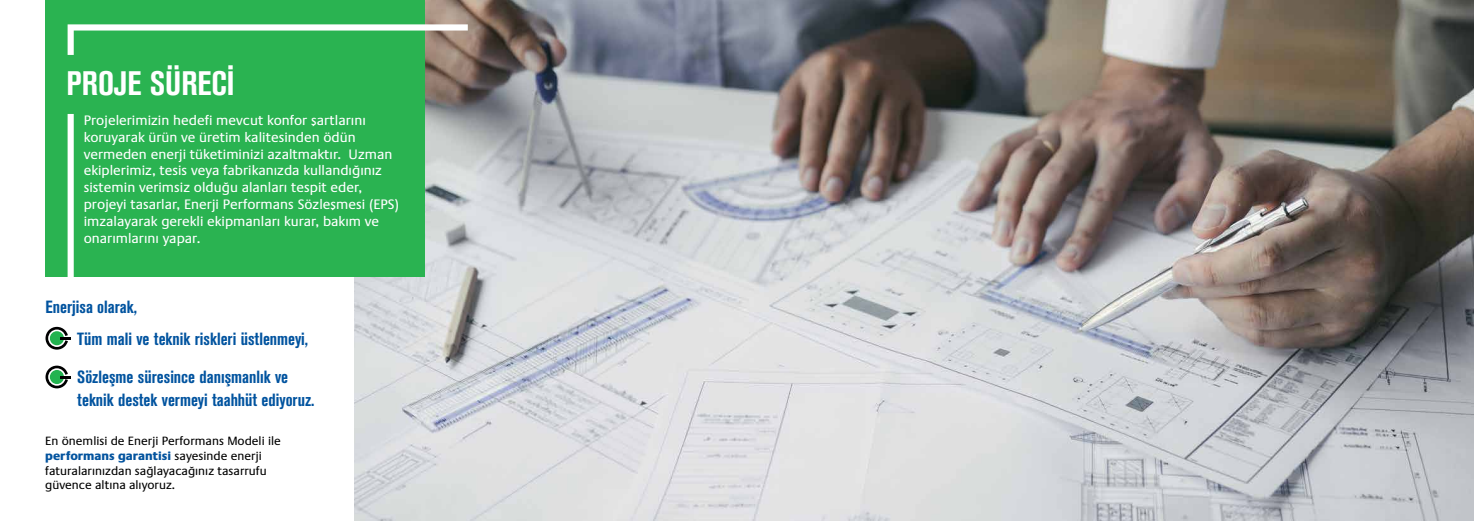
<style>
.page{position:relative;width:1474px;height:521px;background:#fff}
.page>*{position:absolute;margin:0;border:0;box-sizing:border-box;transform-origin:0 0}
.t1{font:33.6px "Akzidenz Grotesk BE Bol Cn Ti";color:#fff}
.t2{font:17.5px/37.9px "Akzidenz Grotesk BE Bol Cn Ti";color:#00539f}
.t3{font:14px/16.8px "Praxis Com";color:#fff}
.t4{font:12.25px/14.7px "Praxis Com";color:#000}
.s1{font-weight:800;color:#04549f}
</style>
<div class="page">
<img style="left:355px;top:0;width:1118px;height:521px">
<div style="left:45px;top:0;width:379px;height:276px;background:#2ab351"></div>
<svg style="left:68px;top:24px;width:400px;height:369px"></svg>
<svg style="left:45px;top:327px;width:25px;height:23px"></svg>
<svg style="left:45px;top:366px;width:25px;height:22px"></svg>
<h1 class="t1" style="left:67px;top:65px;width:169px">PROJE SÜRECİ</h1>
<p class="t3" style="left:84px;top:112px;width:317px">Projelerimizin hedefi mevcut konfor şartlarını koruyarak ürün ve üretim kalitesinden ödün vermeden enerji tüketiminizi azaltmaktır. Uzman ekiplerimiz, tesis veya fabrikanızda kullandığınız sistemin verimsiz olduğu alanları tespit eder, projeyi tasarlar, Enerji Performans Sözleşmesi (EPS) imzalayarak gerekli ekipmanları kurar, bakım ve onarımlarını yapar.</p>
<p class="t2" style="left:45px;top:288px;width:93px">Enerjisa olarak,</p>
<p class="t2" style="left:77px;top:320px;width:232px">Tüm mali ve teknik riskleri üstlenmeyi,<br>Sözleşme süresince danışmanlık ve</p>
<p class="t2" style="left:77px;top:381px;width:239px">teknik destek vermeyi taahhüt ediyoruz.</p>
<p class="t4" style="left:45px;top:434px;width:237px">En önemlisi de Enerji Performans Modeli ile <span class="s1">performans garantisi</span> sayesinde enerji faturalarınızdan sağlayacağınız tasarrufu güvence altına alıyoruz.</p>
</div>
